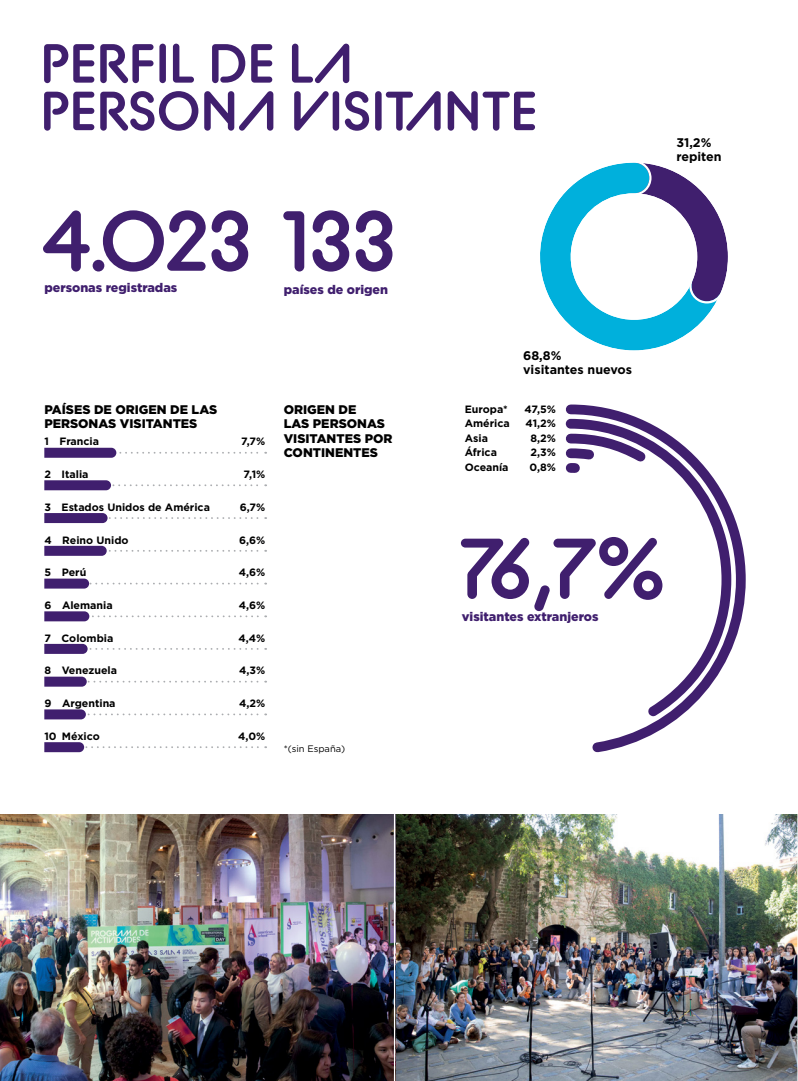
<style>
.page{position:relative;width:798px;height:1081px;background:#fff}
.page>*{position:absolute;margin:0;border:0;box-sizing:border-box;transform-origin:0 0}
.t1{font:700 85px "BC Alphapipe TSB";letter-spacing:-.02em;color:#401f6e}
.t2{font:700 55px/47.5px "BC Alphapipe TSB";color:#401f6e}
.t3{font:900 12.5px/14.4px "Gotham";color:#000}
.t4{font:900 12.5px "Gotham";color:#401f6e}
.t5{font:700 12.5px/13.8px "Gotham";color:#000}
.t6{font:700 10.62px "Gotham";color:#000}
.t7{font:9.38px "Gotham";color:#000}
</style>
<div class="page">
<svg style="left:44px;top:448px;width:222px;height:10px"></svg>
<svg style="left:44px;top:480px;width:222px;height:10px"></svg>
<svg style="left:44px;top:513px;width:222px;height:10px"></svg>
<svg style="left:44px;top:546px;width:222px;height:10px"></svg>
<svg style="left:44px;top:611px;width:222px;height:10px"></svg>
<svg style="left:44px;top:644px;width:222px;height:10px"></svg>
<svg style="left:44px;top:676px;width:222px;height:10px"></svg>
<svg style="left:44px;top:709px;width:222px;height:10px"></svg>
<svg style="left:44px;top:742px;width:222px;height:10px"></svg>
<svg style="left:44px;top:578px;width:222px;height:10px"></svg>
<svg style="left:565px;top:404px;width:181px;height:349px"></svg>
<svg style="left:565px;top:419px;width:166px;height:297px"></svg>
<svg style="left:565px;top:429px;width:88px;height:49px"></svg>
<svg style="left:540px;top:164px;width:176px;height:187px"></svg>
<svg style="left:616px;top:162px;width:112px;height:141px"></svg>
<img style="left:395px;top:814px;width:402px;height:267px">
<img style="left:0;top:814px;width:394px;height:267px">
<h2 class="t2" style="left:41px;top:38px;width:492px">PERFIL DE LA<br>PERSONA VISITANTE</h2>
<h1 class="t1" style="left:42px;top:186px;width:355px">4.023 133</h1>
<p class="t4" style="left:44px;top:279px;width:134px">PERSONAS REGISTRADAS</p>
<p class="t4" style="left:283px;top:281px;width:106px">PAÍSES DE ORIGEN</p>
<p class="t5" style="left:676px;top:136px;width:47px">31,2% repiten</p>
<p class="t3" style="left:44px;top:402px;width:31px">PAÍSES</p>
<p class="t3" style="left:44px;top:402px;width:173px;text-indent:50px">DE ORIGEN DE LAS<br>PERSONAS VISITANTES</p>
<p class="t3" style="left:283px;top:402px;width:110px">ORIGEN DE<br>LAS PE RSONAS<br>VISITANTES POR<br>CONTINENTES</p>
<p class="t6" style="left:44px;top:435px;width:56px">1 Francia</p>
<p class="t6" style="left:44px;top:467px;width:46px">2 Italia</p>
<p class="t6" style="left:44px;top:500px;width:167px">3 Estados Unidos de América</p>
<p class="t6" style="left:44px;top:533px;width:86px">4 Reino Unido</p>
<p class="t6" style="left:44px;top:565px;width:43px">5 Perú</p>
<p class="t6" style="left:44px;top:598px;width:70px">6 Alemania</p>
<p class="t6" style="left:44px;top:631px;width:71px">7 Colombia</p>
<p class="t6" style="left:44px;top:663px;width:74px">8 Venezuela</p>
<p class="t6" style="left:44px;top:696px;width:73px">9 Argentina</p>
<p class="t6" style="left:44px;top:729px;width:57px">10 México</p>
<p class="t6" style="left:241px;top:435px;width:26px">7,7%</p>
<p class="t6" style="left:243px;top:467px;width:23px">7,1%</p>
<p class="t6" style="left:239px;top:500px;width:27px">6,7%</p>
<p class="t6" style="left:239px;top:533px;width:28px">6,6%</p>
<p class="t6" style="left:239px;top:565px;width:28px">4,6%</p>
<p class="t6" style="left:239px;top:598px;width:28px">4,6%</p>
<p class="t6" style="left:238px;top:631px;width:28px">4,4%</p>
<p class="t6" style="left:239px;top:663px;width:28px">4,3%</p>
<p class="t6" style="left:239px;top:696px;width:28px">4,2%</p>
<p class="t6" style="left:238px;top:729px;width:29px">4,0%</p>
<p class="t7" style="left:283px;top:742px;width:63px">*(sin España)</p>
<p class="t5" style="left:523px;top:348px;width:111px">68,8%<br>visitantes nuevos</p>
<p class="t6" style="left:464px;top:402px;width:44px">Europa*</p>
<p class="t6" style="left:524px;top:402px;width:33px">47,5%</p>
<p class="t6" style="left:464px;top:416px;width:47px">América</p>
<p class="t6" style="left:525px;top:416px;width:32px">41,2%</p>
<p class="t6" style="left:464px;top:431px;width:25px">Asia</p>
<p class="t6" style="left:530px;top:431px;width:27px">8,2%</p>
<p class="t6" style="left:464px;top:445px;width:34px">África</p>
<p class="t6" style="left:530px;top:445px;width:27px">2,3%</p>
<p class="t6" style="left:464px;top:460px;width:45px">Oceanía</p>
<p class="t6" style="left:529px;top:460px;width:28px">0,8%</p>
<h1 class="t1" style="left:459px;top:514px;width:208px">76,7%</h1>
<p class="t4" style="left:461px;top:608px;width:138px">VISITANTES EXTRANJEROS</p>
</div>
